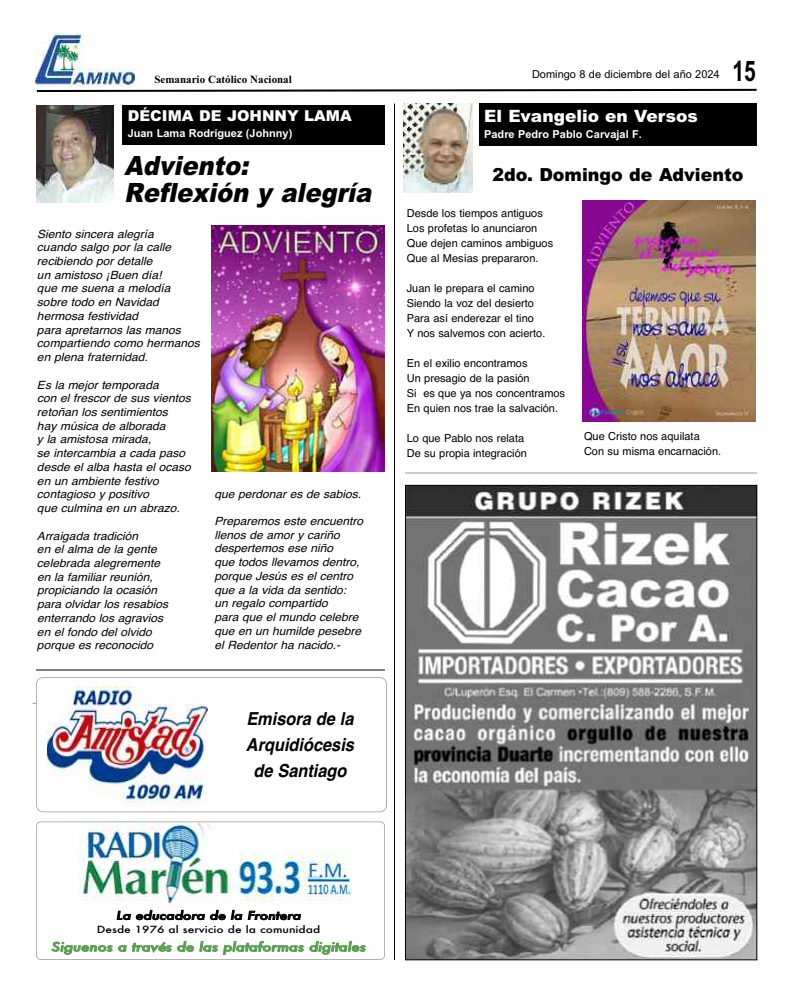
<style>
.page{position:relative;width:792px;height:1008px;background:#fff}
.page>*{position:absolute;margin:0;border:0;box-sizing:border-box;transform-origin:0 0}
.t1{font:700 28.4px "Arial";color:#000;scale:.74 1}
.t2{font:italic 900 26.6px/27px "Arial";color:#000;scale:.9 1}
.t3{font:900 18px "Arial";color:#000}
.t4{font:italic 700 17.9px/26px "Helvetica";color:#000;text-align:center;scale:.91 1}
.t5{font:900 17px "Arial";color:#fff}
.t6{font:900 15px "Arial";color:#fff}
.t7{font:italic 500 12px "Futura";letter-spacing:-.01em;color:#559b4d;scale:1.25 1}
.t8{font:italic 11.4px/13.7px "Helvetica";color:#000;scale:1.05 1}
.t9{font:italic 500 11.2px "Futura";letter-spacing:-.005em;color:#000;scale:1.25 1}
.t10{font:11px/15px "Helvetica";color:#000}
.t11{font:11px "Arial Bold MT OTF";color:#fff}
.t12{font:11px "Arial";color:#000}
.t13{font:700 11px "Times New Roman";color:#000}
.t14{font:500 9.6px "Futura";color:#000;scale:1.25 1}
</style>
<div class="page">
<svg style="left:36px;top:88px;width:721px;height:4px"></svg>
<img style="left:36px;top:33px;width:99px;height:53px">
<img style="left:36px;top:105px;width:78px;height:98px">
<div style="left:479px;top:104px;width:278px;height:42px;background:#000"></div>
<img style="left:404px;top:104px;width:68px;height:89px">
<div style="left:123px;top:105px;width:262px;height:39px;background:#000"></div>
<hr style="left:405px;top:472px;width:352px;height:2px;background:#999">
<img style="left:407px;top:487px;width:348px;height:471px">
<hr style="left:394px;top:104px;width:1px;height:856px;background:#000">
<img style="left:582px;top:201px;width:174px;height:220px">
<img style="left:211px;top:226px;width:174px;height:246px">
<hr style="left:32px;top:703px;width:353px;height:1px;background:#999">
<img style="left:36px;top:821px;width:349px;height:139px">
<div style="left:45px;top:910px;width:327px;height:48px;background:#fff"></div>
<img style="left:36px;top:677px;width:351px;height:135px">
<hr style="left:36px;top:670px;width:349px;height:1px;background:#000">
<p class="t13" style="left:154px;top:72px;width:139px">Semanario Católico Nacional</p>
<p class="t12" style="left:532px;top:68px;width:189px">Domingo 8 de diciembre del año 2024</p>
<h1 class="t1" style="left:733px;top:55px;width:33px">15</h1>
<h3 class="t5" style="left:484px;top:106px;width:215px">El Evangelio en Versos</h3>
<p class="t11" style="left:484px;top:128px;width:159px">Padre Pedro Pablo Carvajal F.</p>
<h3 class="t3" style="left:492px;top:164px;width:253px">2do. Domingo de Adviento</h3>
<h3 class="t6" style="left:128px;top:107px;width:226px">DÉCIMA DE JOHNNY LAMA</h3>
<p class="t11" style="left:128px;top:127px;width:166px">Juan Lama Rodríguez (Johnny)</p>
<h2 class="t2" style="left:124px;top:152px;width:284px">Adviento:<br>Reflexión y alegría</h2>
<p class="t10" style="left:407px;top:206px;width:148px">Desde los tiempos antiguos<br>Los profetas lo anunciaron<br>Que dejen caminos ambiguos<br>Que al Mesías prepararon.</p>
<p class="t10" style="left:407px;top:281px;width:140px">Juan le prepara el camino<br>Siendo la voz del desierto<br>Para así enderezar el tino<br>Y nos salvemos con acierto.</p>
<p class="t10" style="left:407px;top:356px;width:160px">En el exilio encontramos<br>Un presagio de la pasión<br>Si es que ya nos concentramos<br>En quien nos trae la salvación.</p>
<p class="t10" style="left:407px;top:431px;width:122px">Lo que Pablo nos relata<br>De su propia integración</p>
<p class="t8" style="left:37px;top:227px;width:156px">Siento sincera alegría<br>cuando salgo por la calle recibiendo por detalle<br>un amistoso ¡Buen día!<br>que me suena a melodía sobre todo en Navidad hermosa festividad<br>para apretarnos las manos compartiendo como hermanos en plena fraternidad.</p>
<p class="t8" style="left:37px;top:378px;width:148px">Es la mejor temporada<br>con el frescor de sus vientos retoñan los sentimientos<br>hay música de alborada<br>y la amistosa mirada,<br>se intercambia a cada paso desde el alba hasta el ocaso en un ambiente festivo contagioso y positivo<br>que culmina en un abrazo.</p>
<p class="t8" style="left:37px;top:529px;width:126px">Arraigada tradición<br>en el alma de la gente celebrada alegremente en la familiar reunión, propiciando la ocasión para olvidar los resabios enterrando los agravios en el fondo del olvido porque es reconocido</p>
<p class="t10" style="left:584px;top:429px;width:139px">Que Cristo nos aquilata<br>Con su misma encarnación.</p>
<p class="t8" style="left:215px;top:487px;width:141px">que perdonar es de sabios.</p>
<p class="t8" style="left:215px;top:514px;width:143px">Preparemos este encuentro llenos de amor y cariño despertemos ese niño<br>que todos llevamos dentro, porque Jesús es el centro que a la vida da sentido:<br>un regalo compartido<br>para que el mundo celebre que en un humilde pesebre el Redentor ha nacido.-</p>
<h3 class="t4" style="left:246px;top:706px;width:120px">Emisora de la<br>Arquidiócesis de Santiago</h3>
<p class="t9" style="left:116px;top:909px;width:149px">La educadora de la Frontera</p>
<p class="t14" style="left:97px;top:924px;width:180px">Desde 1976 al servicio de la comunidad</p>
<p class="t7" style="left:51px;top:940px;width:253px">Siguenos a través de las plataformas digitales</p>
</div>
